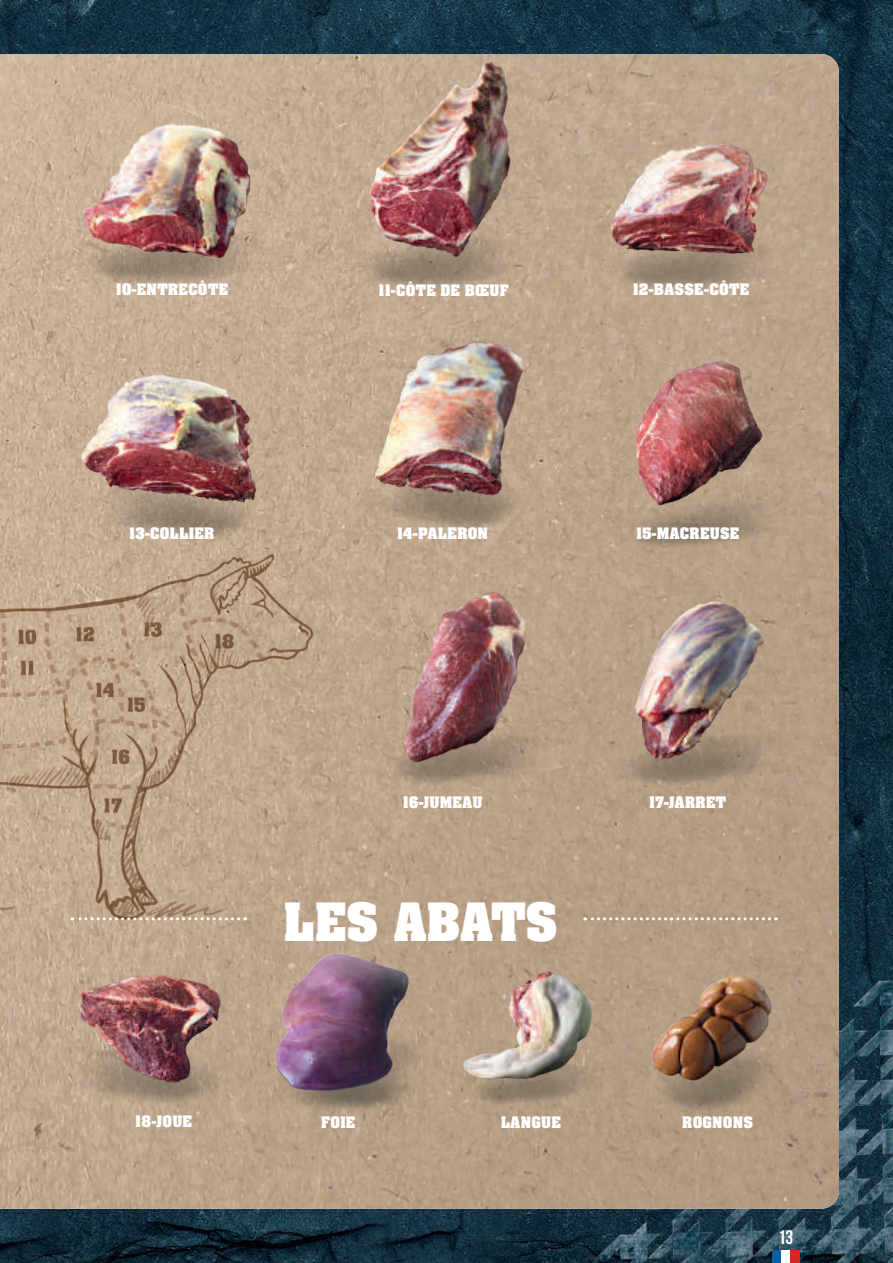
<style>
.page{position:relative;width:893px;height:1263px;background:#fff}
.page>*{position:absolute;margin:0;border:0;box-sizing:border-box;transform-origin:0 0}
.t1{font:700 45px "Aachen Std";color:#fff}
.t2{font:700 19.65px "Bebas Neue";color:#fff}
.t3{font:700 13.5px "Aachen Std";letter-spacing:.02em;color:#fff}
</style>
<div class="page">
<img style="left:0;top:0;width:893px;height:695px">
<img style="left:0;top:695px;width:893px;height:568px">
<img style="left:0;top:54px;width:839px;height:1155px">
<img style="left:0;top:548px;width:315px;height:383px">
<svg style="left:585px;top:917px;width:184px;height:3px"></svg>
<div style="left:772px;top:1250px;width:9px;height:13px;background:#0e5da3"></div>
<div style="left:781px;top:1250px;width:9px;height:13px;background:#fff"></div>
<div style="left:790px;top:1250px;width:9px;height:13px;background:#d52620"></div>
<img style="left:11px;top:886px;width:278px;height:278px">
<img style="left:226px;top:913px;width:219px;height:220px">
<img style="left:428px;top:933px;width:172px;height:199px">
<img style="left:600px;top:919px;width:223px;height:223px">
<img style="left:37px;top:301px;width:271px;height:267px">
<img style="left:45px;top:56px;width:255px;height:267px">
<img style="left:312px;top:311px;width:261px;height:255px">
<img style="left:336px;top:536px;width:243px;height:272px">
<img style="left:303px;top:18px;width:270px;height:293px">
<img style="left:577px;top:291px;width:246px;height:267px">
<img style="left:565px;top:568px;width:251px;height:251px">
<img style="left:559px;top:67px;width:262px;height:259px">
<p class="t3" style="left:116px;top:280px;width:114px">10-ENTRECÔTE</p>
<p class="t3" style="left:633px;top:280px;width:118px">12-BASSE-CÔTE</p>
<p class="t3" style="left:379px;top:281px;width:132px">11-CÔTE DE BŒUF</p>
<p class="t3" style="left:129px;top:524px;width:87px">13-COLLIER</p>
<p class="t3" style="left:397px;top:524px;width:93px">14-PALERON</p>
<p class="t3" style="left:636px;top:524px;width:105px">15-MACREUSE</p>
<p class="t3" style="left:403px;top:793px;width:81px">16-JUMEAU</p>
<h1 class="t1" style="left:284px;top:889px;width:275px">LES ABATS</h1>
<p class="t3" style="left:649px;top:793px;width:79px">17-JARRET</p>
<p class="t3" style="left:135px;top:1112px;width:58px">18-JOUE</p>
<p class="t3" style="left:321px;top:1113px;width:36px">FOIE</p>
<p class="t3" style="left:501px;top:1113px;width:61px">LANGUE</p>
<p class="t3" style="left:682px;top:1113px;width:72px">ROGNONS</p>
<h2 class="t2" style="left:778px;top:1226px;width:16px">13</h2>
</div>
